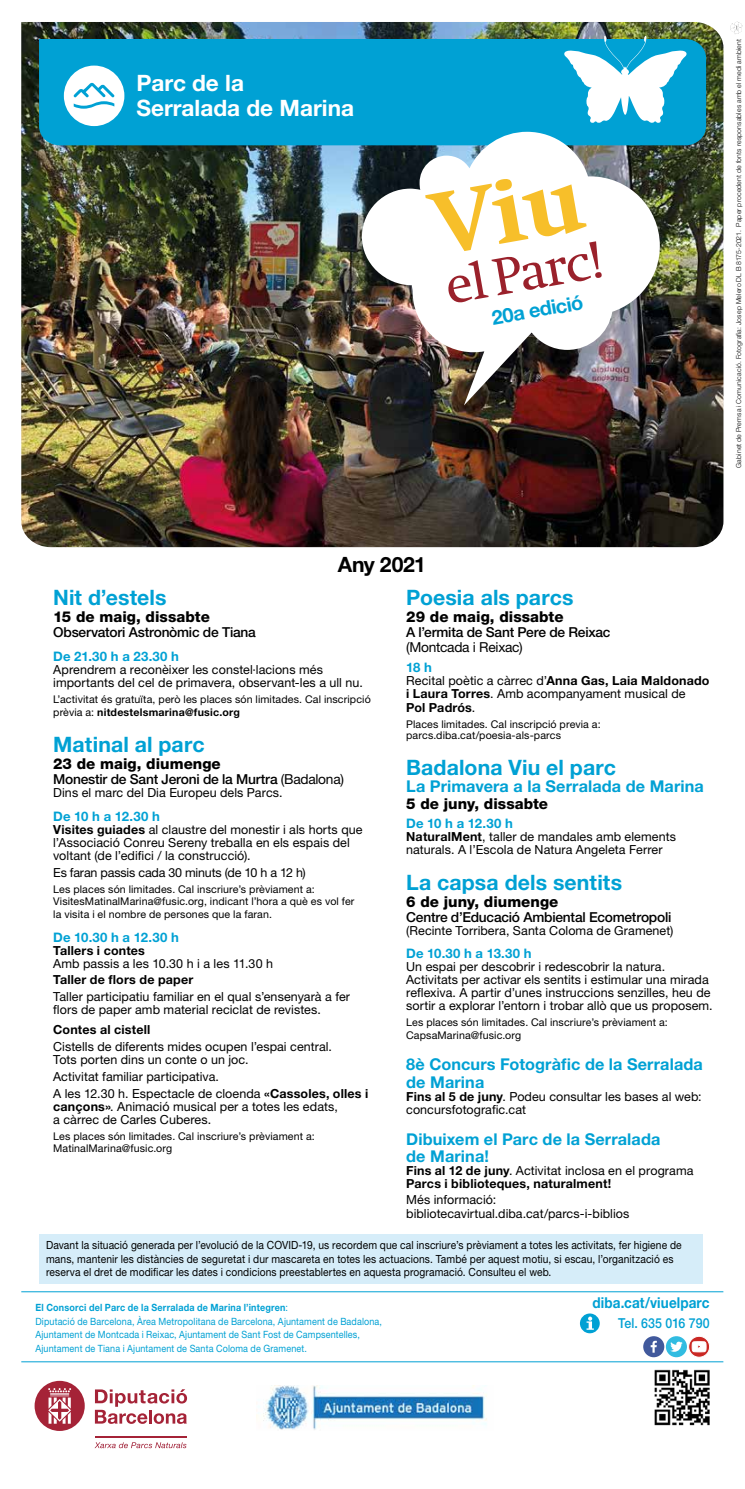
<style>
.page{position:relative;width:745px;height:1489px;background:#fff}
.page>*{position:absolute;margin:0;border:0;box-sizing:border-box;transform-origin:0 0}
.t1{font:700 22.62px/25.1px "Helvetica Neue LT Std";color:#fff}
.t2{font:700 21.25px "Helvetica Neue LT Std";letter-spacing:.005em;color:#00a1d4}
.t3{font:700 21.12px "Helvetica Neue LT Std";letter-spacing:-.01em;color:#000}
.t4{font:700 20px "Helvetica Neue LT Std";color:#00a1d4}
.t5{font:700 16.25px/17.5px "Helvetica Neue LT Std";letter-spacing:.005em;color:#00a1d4}
.t6{font:800 15px "Helvetica Neue LT Std";color:#000}
.t7{font:700 15px "Helvetica Neue LT Std";letter-spacing:.005em;color:#00a1d4;scale:.9 1}
.t8{font:500 13.75px "Helvetica Neue LT Std";letter-spacing:-.015em;color:#000}
.t9{font:13.75px "Helvetica Neue LT Std";letter-spacing:-.02em;color:#000}
.t10{font:500 13.75px "Helvetica Neue LT Std";color:#00a1d4;scale:.9 1}
.t11{font:700 13.12px "Helvetica Neue LT Std";letter-spacing:.01em;color:#00a1d4}
.t12{font:12.5px/13.1px "Helvetica Neue LT Std";letter-spacing:.005em;color:#000}
.t13{font:700 12.5px/13.1px "Helvetica Neue LT Std";letter-spacing:.015em;color:#000}
.t14{font:12.5px "Helvetica Neue LT Std";letter-spacing:-.015em;color:#000}
.t15{font:11.25px/13.8px "Helvetica Neue LT Std";letter-spacing:.01em;color:#000;scale:.91 1}
.t16{font:10.62px/12.5px "Helvetica Neue LT Std";letter-spacing:.01em;color:#000}
.t17{font:10px/13.8px "Helvetica Neue LT Std";letter-spacing:.015em;color:#00a1d4;scale:.9 1}
.t18{font:300 6.88px "Helvetica Neue LT Std";letter-spacing:.025em;color:#000}
.s1{font-weight:700}
.s2{font-weight:400}
</style>
<div class="page">
<img style="left:21px;top:22px;width:702px;height:525px">
<div style="left:39px;top:39px;width:666px;height:106px;background:#00a1d4"></div>
<img style="left:362px;top:132px;width:297px;height:273px">
<svg style="left:425px;top:179px;width:176px;height:124px"></svg>
<svg style="left:563px;top:36px;width:123px;height:87px"></svg>
<svg style="left:730px;top:21px;width:12px;height:13px"></svg>
<div style="left:64px;top:66px;width:60px;height:60px;background:#fff;border-radius:50%"></div>
<svg style="left:73px;top:83px;width:42px;height:26px"></svg>
<hr style="left:21px;top:1291px;width:702px;height:1px;background:#00a1d4">
<hr style="left:21px;top:1361px;width:702px;height:1px;background:#00a1d4">
<svg style="left:579px;top:1313px;width:20px;height:20px"></svg>
<img style="left:654px;top:1369px;width:56px;height:57px">
<svg style="left:642px;top:1335px;width:21px;height:22px"></svg>
<svg style="left:650px;top:1340px;width:6px;height:12px"></svg>
<svg style="left:665px;top:1335px;width:21px;height:22px"></svg>
<svg style="left:669px;top:1341px;width:13px;height:10px"></svg>
<svg style="left:688px;top:1336px;width:21px;height:20px"></svg>
<div style="left:688px;top:1335px;width:21px;height:22px;border:1px solid #fff;border-radius:50%"></div>
<svg style="left:691px;top:1341px;width:15px;height:11px"></svg>
<svg style="left:95px;top:1442px;width:91px;height:5px"></svg>
<svg style="left:95px;top:1389px;width:92px;height:34px"></svg>
<svg style="left:35px;top:1380px;width:50px;height:50px"></svg>
<hr style="left:95px;top:1435px;width:92px;height:1px;background:#a52337">
<img style="left:256px;top:1385px;width:231px;height:45px">
<div style="left:39px;top:1233px;width:663px;height:50px;background:#d6edf9"></div>
<h1 class="t1" style="left:136px;top:70px;width:219px">Parc de la<br>Serralada de Marina</h1>
<h3 class="t4" style="left:489px;top:305px;width:94px;rotate:-10deg">20a edició</h3>
<p class="t18" style="left:734px;top:468px;width:430px;rotate:-90deg">Gabinet de Premsa i Comunicació. Fotografia: Josep Melero DL B 8175-2021. Paper procedent de fonts responsables amb el medi ambient</p>
<h3 class="t3" style="left:337px;top:551px;width:90px">Any 2021</h3>
<h2 class="t2" style="left:53px;top:584px;width:115px">Nit d’estels</h2>
<p class="t6" style="left:53px;top:608px;width:158px">15 de maig, dissabte</p>
<p class="t8" style="left:53px;top:624px;width:204px">Observatori Astronòmic de Tiana</p>
<p class="t11" style="left:53px;top:648px;width:127px">De 21.30 h a 23.30 h</p>
<p class="t12" style="left:53px;top:662px;width:311px">Aprendrem a reconèixer les constel·lacions més importants del cel de primavera, observant-les a ull nu.</p>
<p class="t16" style="left:53px;top:693px;width:319px">L’activitat és gratuïta, però les places són limitades. Cal inscripció prèvia a: <span class="s1">nitdestelsmarina@fusic.org</span></p>
<h2 class="t2" style="left:53px;top:731px;width:153px">Matinal al parc</h2>
<p class="t6" style="left:53px;top:754px;width:169px">23 de maig, diumenge</p>
<p class="t8" style="left:53px;top:771px;width:292px">Monestir de Sant Jeroni de la Murtra <span class="s2">(Badalona)</span></p>
<p class="t12" style="left:53px;top:786px;width:231px">Dins el marc del Dia Europeu dels Parcs.</p>
<p class="t11" style="left:53px;top:808px;width:108px">De 10 h a 12.30 h</p>
<p class="t12" style="left:53px;top:822px;width:310px"><span class="s1">Visites guiades</span> al claustre del monestir i als horts que l’Associació Conreu Sereny treballa en els espais del voltant (de l’edifici / la construcció).</p>
<p class="t14" style="left:53px;top:865px;width:254px">Es faran passis cada 30 minuts (de 10 h a 12 h)</p>
<p class="t16" style="left:53px;top:882px;width:302px">Les places són limitades. Cal inscriure’s prèviament a:<br>VisitesMatinalMarina@fusic.org, indicant l’hora a què es vol fer la visita i el nombre de persones que la faran.</p>
<p class="t11" style="left:53px;top:928px;width:127px">De 10.30 h a 12.30 h</p>
<p class="t13" style="left:53px;top:943px;width:93px">Tallers i contes</p>
<p class="t12" style="left:53px;top:956px;width:221px">Amb passis a les 10.30 h i a les 11.30 h</p>
<p class="t13" style="left:53px;top:973px;width:141px">Taller de flors de paper</p>
<p class="t12" style="left:53px;top:989px;width:298px">Taller participatiu familiar en el qual s’ensenyarà a fer flors de paper amb material reciclat de revistes.</p>
<p class="t13" style="left:53px;top:1023px;width:98px">Contes al cistell</p>
<p class="t12" style="left:53px;top:1039px;width:280px">Cistells de diferents mides ocupen l’espai central.<br>Tots porten dins un conte o un joc.</p>
<p class="t12" style="left:53px;top:1067px;width:316px;line-height:16.6px">Activitat familiar participativa.<br>A les 12.30 h. Espectacle de cloenda <span class="s1">«Cassoles, olles i</span></p>
<p class="t12" style="left:53px;top:1099px;width:286px"><span class="s1">cançons»</span>. Animació musical per a totes les edats, a càrrec de Carles Cuberes.</p>
<p class="t16" style="left:53px;top:1129px;width:263px">Les places són limitades. Cal inscriure’s prèviament a:<br>MatinalMarina@fusic.org</p>
<h2 class="t2" style="left:406px;top:584px;width:169px">Poesia als parcs</h2>
<p class="t6" style="left:406px;top:608px;width:159px">29 de maig, dissabte</p>
<p class="t8" style="left:406px;top:624px;width:206px">A l’ermita de Sant Pere de Reixac</p>
<p class="t9" style="left:406px;top:639px;width:118px">(Montcada i Reixac)</p>
<p class="t11" style="left:406px;top:659px;width:27px">18 h</p>
<p class="t12" style="left:406px;top:674px;width:305px">Recital poètic a càrrec d’<span class="s1">Anna Gas, Laia Maldonado i Laura Torres</span>. Amb acompanyament musical de<br><span class="s1">Pol Padrós</span>.</p>
<p class="t16" style="left:406px;top:718px;width:196px;line-height:11.2px">Places limitades. Cal inscripció previa a: parcs.diba.cat/poesia-als-parcs</p>
<h2 class="t2" style="left:406px;top:753px;width:211px">Badalona Viu el parc</h2>
<h3 class="t5" style="left:406px;top:777px;width:299px">La Primavera a la Serralada de Marina</h3>
<p class="t6" style="left:406px;top:795px;width:143px">5 de juny, dissabte</p>
<p class="t11" style="left:406px;top:815px;width:108px">De 10 h a 12.30 h</p>
<p class="t12" style="left:406px;top:830px;width:271px"><span class="s1">NaturalMent</span>, taller de mandales amb elements naturals. A l’Escola de Natura Angeleta Ferrer</p>
<h2 class="t2" style="left:406px;top:869px;width:217px">La capsa dels sentits</h2>
<p class="t6" style="left:406px;top:893px;width:154px">6 de juny, diumenge</p>
<p class="t8" style="left:406px;top:909px;width:266px">Centre d’Educació Ambiental Ecometropoli</p>
<p class="t12" style="left:406px;top:924px;width:268px">(Recinte Torribera, Santa Coloma de Gramenet)</p>
<p class="t11" style="left:406px;top:944px;width:127px">De 10.30 h a 13.30 h</p>
<p class="t12" style="left:406px;top:959px;width:308px">Un espai per descobrir i redescobrir la natura.<br>Activitats per activar els sentits i estimular una mirada reflexiva. A partir d’unes instruccions senzilles, heu de sortir a explorar l’entorn i trobar allò que us proposem.</p>
<p class="t16" style="left:406px;top:1016px;width:263px">Les places són limitades. Cal inscriure’s prèviament a:<br>CapsaMarina@fusic.org</p>
<h3 class="t5" style="left:406px;top:1055px;width:298px">8è Concurs Fotogràfic de la Serralada de Marina</h3>
<p class="t12" style="left:406px;top:1089px;width:297px"><span class="s1">Fins al 5 de juny</span>. Podeu consultar les bases al web: concursfotografic.cat</p>
<h3 class="t5" style="left:406px;top:1129px;width:255px">Dibuixem el Parc de la Serralada de Marina!</h3>
<p class="t13" style="left:406px;top:1163px;width:288px">Fins al 12 de juny<span class="s2">. Activitat inclosa en el programa<br></span>Parcs i biblioteques, naturalment!</p>
<p class="t12" style="left:406px;top:1193px;width:224px">Més informació: bibliotecavirtual.diba.cat/parcs-i-biblios</p>
<p class="t15" style="left:46px;top:1237px;width:699px">Davant la situació generada per l’evolució de la COVID-19, us recordem que cal inscriure’s prèviament a totes les activitats, fer higiene de mans, mantenir les distàncies de seguretat i dur mascareta en totes les actuacions. També per aquest motiu, si escau, l’organització es reserva el dret de modificar les dates i condicions preestablertes en aquesta programació. Consulteu el web.</p>
<p class="t17" style="left:35px;top:1300px;width:386px"><span class="s1">El Consorci del Parc de la Serralada de Marina l’integren</span>:<br>Diputació de Barcelona, Àrea Metropolitana de Barcelona, Ajuntament de Badalona, Ajuntament de Montcada i Reixac, Ajuntament de Sant Fost de Campsentelles, Ajuntament de Tiana i Ajuntament de Santa Coloma de Gramenet.</p>
<p class="t7" style="left:592px;top:1293px;width:132px">diba.cat/viuelparc</p>
<p class="t10" style="left:617px;top:1314px;width:103px">Tel. 635 016 790</p>
</div>
